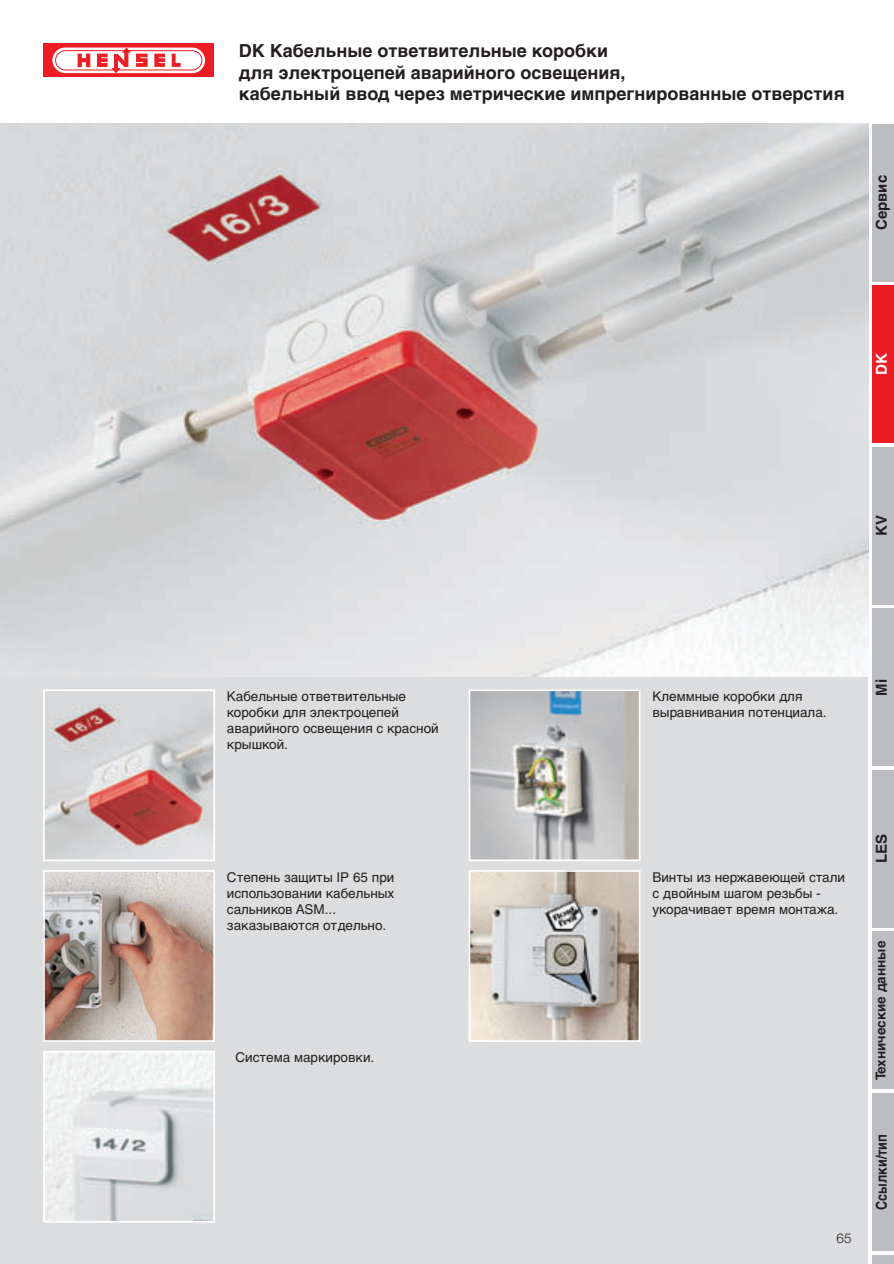
<style>
.page{position:relative;width:894px;height:1264px;background:#fff}
.page>*{position:absolute;margin:0;border:0;box-sizing:border-box;transform-origin:0 0}
.t1{font:700 18px/21.6px "Helvetica Cyr";color:#231f20}
.t2{font:700 15px "Helvetica Cyr";color:#231f20}
.t3{font:700 15px "Helvetica Cyr";color:#231f20;scale:.85 1}
.t4{font:700 15px "Helvetica Cyr";color:#fff}
.t5{font:13.5px/16.2px "Helvetica Cyr Upright";color:#231f20}
.t6{font:700 13.5px "Helvetica Cyr";color:#231f20}
.t7{font:300 13.5px "Helvetica Neue LT Pro";color:#231f20}
</style>
<div class="page">
<hr style="left:0;top:124px;width:1px;height:1140px;background:#dcdddf">
<svg style="left:44px;top:43px;width:170px;height:34px;background:#ee252b"></svg>
<svg style="left:52px;top:48px;width:153px;height:25px"></svg>
<div style="left:1px;top:124px;width:892px;height:1140px;background:#dcdddf"></div>
<div style="left:868px;top:124px;width:25px;height:1140px;background:#fff"></div>
<div style="left:872px;top:124px;width:21px;height:157px;background:#bcbdc0"></div>
<div style="left:872px;top:285px;width:21px;height:158px;background:#ee1d23"></div>
<div style="left:872px;top:447px;width:21px;height:157px;background:#bcbdc0"></div>
<div style="left:872px;top:609px;width:21px;height:157px;background:#bcbdc0"></div>
<div style="left:872px;top:770px;width:21px;height:158px;background:#bcbdc0"></div>
<div style="left:872px;top:932px;width:21px;height:157px;background:#bcbdc0"></div>
<div style="left:872px;top:1093px;width:21px;height:158px;background:#bcbdc0"></div>
<div style="left:872px;top:1255px;width:21px;height:9px;background:#bcbdc0"></div>
<img style="left:1px;top:124px;width:867px;height:553px">
<img style="left:46px;top:873px;width:166px;height:166px">
<div style="left:43px;top:870px;width:172px;height:172px;border:2px solid #fff"></div>
<img style="left:471px;top:692px;width:166px;height:166px">
<div style="left:468px;top:689px;width:172px;height:172px;border:2px solid #fff"></div>
<img style="left:46px;top:704px;width:166px;height:154px">
<div style="left:43px;top:689px;width:172px;height:172px;border:2px solid #fff"></div>
<img style="left:471px;top:873px;width:166px;height:166px">
<div style="left:468px;top:870px;width:172px;height:172px;border:2px solid #fff"></div>
<img style="left:46px;top:1054px;width:166px;height:166px">
<div style="left:43px;top:1051px;width:172px;height:172px;border:2px solid #fff"></div>
<h1 class="t1" style="left:239px;top:40px;width:607px">DK Кабельные ответвительные коробки<br>для электроцепей аварийного освещения,<br>кабельный ввод через метрические импрегнированные отверстия</h1>
<p class="t2" style="left:872px;top:230px;width:57px;rotate:-90deg">Сервис</p>
<p class="t4" style="left:872px;top:375px;width:23px;rotate:-90deg">DK</p>
<p class="t2" style="left:872px;top:536px;width:22px;rotate:-90deg">KV</p>
<p class="t5" style="left:227px;top:688px;width:213px">Кабельные ответвительные коробки для электроцепей аварийного освещения с красной крышкой.</p>
<p class="t5" style="left:227px;top:869px;width:169px">Степень защиты IP 65 при использовании кабельных сальников ASM... заказываются отдельно.</p>
<p class="t5" style="left:235px;top:1049px;width:140px">Система маркировки.</p>
<p class="t5" style="left:652px;top:688px;width:176px">Клеммные коробки для выравнивания потенциала.</p>
<p class="t2" style="left:872px;top:696px;width:18px;rotate:-90deg">Mi</p>
<p class="t5" style="left:652px;top:869px;width:194px">Винты из нержавеющей стали с двойным шагом резьбы - укорачивает время монтажа.</p>
<p class="t7" style="left:836px;top:1230px;width:17px">65</p>
<p class="t2" style="left:872px;top:863px;width:31px;rotate:-90deg">LES</p>
<p class="t6" style="left:872px;top:1080px;width:141px;rotate:-90deg">Технические данные</p>
<p class="t3" style="left:872px;top:1210px;width:90px;rotate:-90deg">Ссылки/тип</p>
</div>
